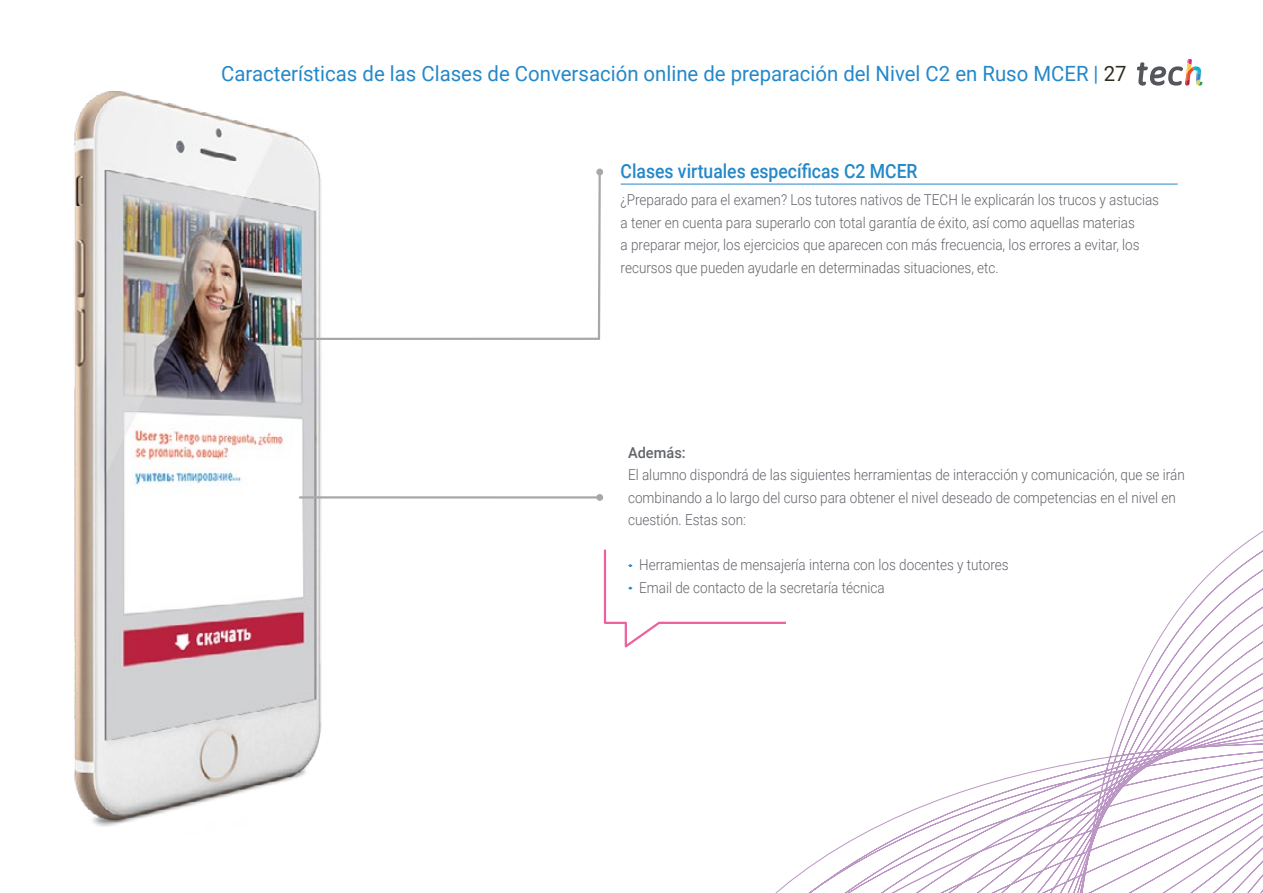
<style>
.page{position:relative;width:1263px;height:893px;background:#fff}
.page>*{position:absolute;margin:0;border:0;box-sizing:border-box;transform-origin:0 0}
.t1{font:21px "Roboto";color:#2488c9}
.t2{font:500 19.5px "Roboto";color:#2488c9;scale:.9 1}
.t3{font:300 15px/22.5px "Roboto";color:#61646a;scale:.9 1}
.t4{font:500 15px "Roboto";color:#61646a}
.s1{color:#312e20}
</style>
<div class="page">
<svg style="left:1137px;top:59px;width:65px;height:27px"></svg>
<img style="left:74px;top:91px;width:248px;height:736px">
<hr style="left:621px;top:184px;width:557px;height:1px;background:#2488c9">
<svg style="left:603px;top:549px;width:152px;height:99px"></svg>
<svg style="left:755px;top:530px;width:508px;height:363px"></svg>
<svg style="left:296px;top:172px;width:306px;height:169px"></svg>
<div style="left:596px;top:169px;width:7px;height:6px;background:#a8a8a8;border-radius:50%"></div>
<hr style="left:299px;top:496px;width:299px;height:3px;background:#a8a8a8">
<div style="left:596px;top:494px;width:7px;height:7px;background:#a8a8a8;border-radius:50%"></div>
<h1 class="t1" style="left:221px;top:59px;width:907px">Características de las Clases de Conversación online de preparación del Nivel C2 en Ruso MCER | <span class="s1">27</span></h1>
<h2 class="t2" style="left:621px;top:158px;width:331px">Clases virtuales específicas C2 MCER</h2>
<p class="t3" style="left:621px;top:188px;width:600px">¿Preparado para el examen? Los tutores nativos de TECH le explicarán los trucos y astucias a tener en cuenta para superarlo con total garantía de éxito, así como aquellas materias<br>a preparar mejor, los ejercicios que aparecen con más frecuencia, los errores a evitar, los recursos que pueden ayudarle en determinadas situaciones, etc.</p>
<p class="t4" style="left:628px;top:442px;width:59px">Además:</p>
<p class="t3" style="left:628px;top:463px;width:620px">El alumno dispondrá de las siguientes herramientas de interacción y comunicación, que se irán combinando a lo largo del curso para obtener el nivel deseado de competencias en el nivel en cuestión. Estas son:</p>
<p class="t3" style="left:639px;top:553px;width:412px">Herramientas de mensajería interna con los docentes y tutores<br>Email de contacto de la secretaría técnica</p>
</div>
